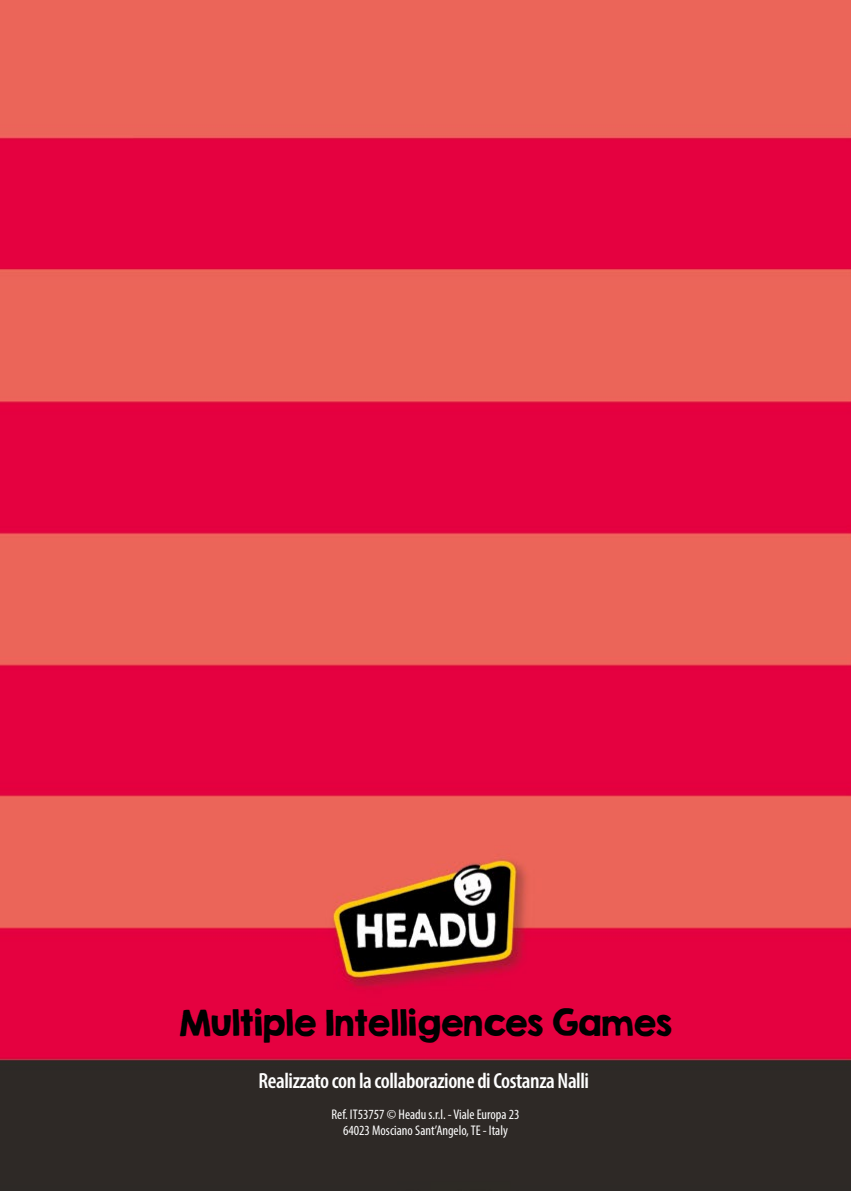
<style>
.page{position:relative;width:851px;height:1191px;background:#fff}
.page>*{position:absolute;margin:0;border:0;box-sizing:border-box;transform-origin:0 0}
.t1{font:32px "KG Second Chances Solid";color:#000}
.t2{font:600 condensed 22px "Myriad Pro";letter-spacing:-.02em;color:#fff}
.t3{font:condensed 14px/16px "Myriad Pro";color:#fff;text-align:center}
</style>
<div class="page">
<img style="left:0;top:0;width:850px;height:1191px">
<h1 class="t1" style="left:179px;top:1002px;width:494px">Multiple Intelligences Games</h1>
<h2 class="t2" style="left:258px;top:1067px;width:332px">Realizzato con la collaborazione di Costanza Nalli</h2>
<p class="t3" style="left:331px;top:1105px;width:189px">Ref. IT53757 © Headu s.r.l. - Viale Europa 23<br>64023 Mosciano Sant’Angelo, TE - Italy</p>
</div>
